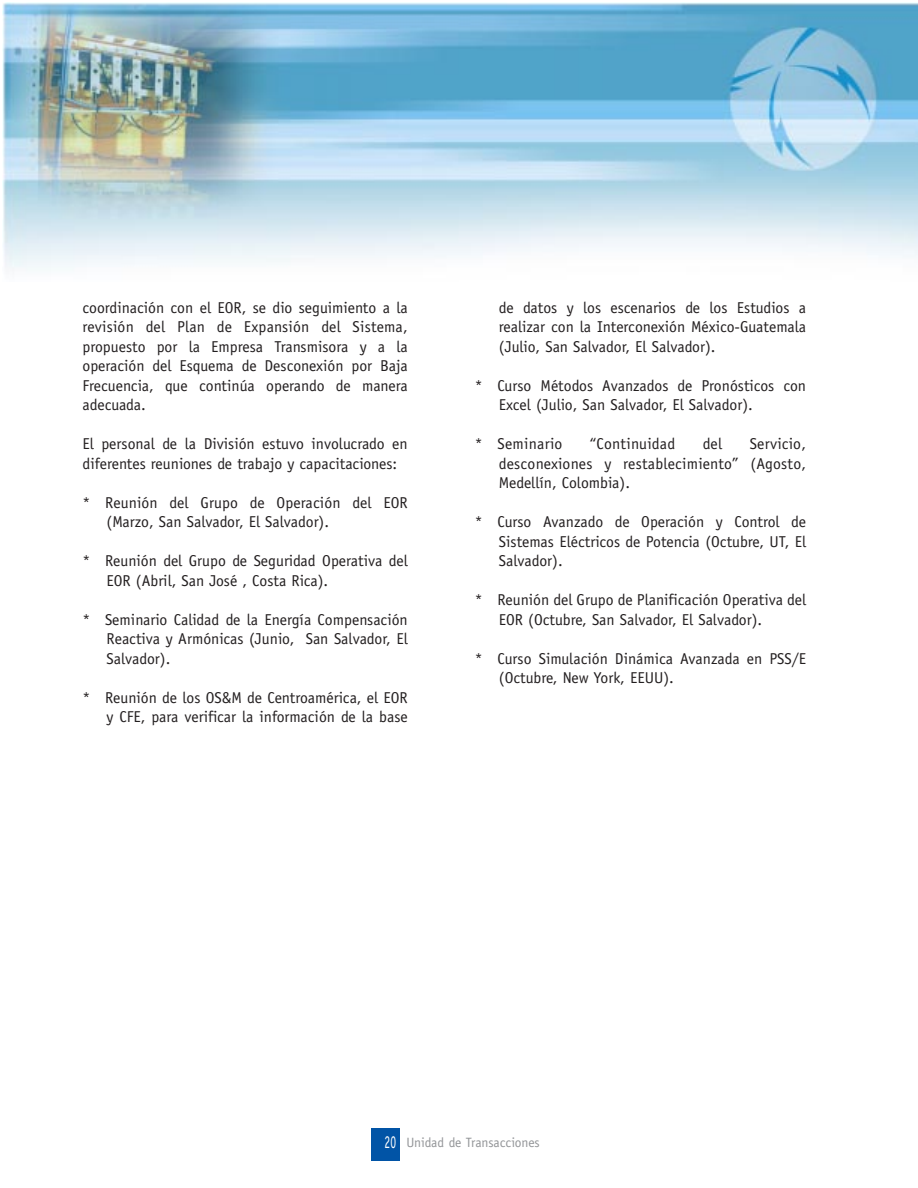
<style>
.page{position:relative;width:918px;height:1188px;background:#fff}
.page>*{position:absolute;margin:0;border:0;box-sizing:border-box;transform-origin:0 0}
.t1{font:15.75px/19.5px "Officina Sans";color:#231f20}
.t2{font:15.75px "Officina Sans";letter-spacing:.02em;color:#231f20}
.t3{font:13.5px "Officina Sans";letter-spacing:-.01em;color:#939598}
.s1{font-size:18px;color:#fff}
</style>
<div class="page">
<img style="left:2px;top:3px;width:916px;height:267px">
<div style="left:371px;top:1128px;width:29px;height:32px;background:#0154a6"></div>
<p class="t1" style="left:82px;top:299px;width:327px;text-align:justify">coordinación con el EOR, se dio seguimiento a la revisión del Plan de Expansión del Sistema, propuesto por la Empresa Transmisora y a la operación del Esquema de Desconexión por Baja Frecuencia, que continúa operando de manera adecuada.</p>
<p class="t1" style="left:83px;top:436px;width:327px">El personal de la División estuvo involucrado en diferentes reuniones de trabajo y capacitaciones:</p>
<p class="t1" style="left:107px;top:494px;width:303px;text-indent:-24px">* Reunión del Grupo de Operación del EOR (Marzo, San Salvador, El Salvador).</p>
<p class="t1" style="left:107px;top:553px;width:303px;text-indent:-24px">* Reunión del Grupo de Seguridad Operativa del<br>EOR (Abril, San José , Costa Rica).</p>
<p class="t1" style="left:107px;top:611px;width:303px;text-align:justify;text-indent:-24px">* Seminario Calidad de la Energía Compensación Reactiva y Armónicas (Junio, San Salvador, El Salvador).</p>
<p class="t1" style="left:83px;top:689px;width:327px;text-align:right">* Reunión de los OS&amp;M de Centroamérica, el EOR y CFE, para verificar la información de la base</p>
<p class="t1" style="left:499px;top:299px;width:309px;text-align:justify">de datos y los escenarios de los Estudios a realizar con la Interconexión México-Guatemala (Julio, San Salvador, El Salvador).</p>
<p class="t1" style="left:499px;top:377px;width:309px;text-indent:-24px">* Curso Métodos Avanzados de Pronósticos con<br>Excel (Julio, San Salvador, El Salvador).</p>
<p class="t2" style="left:475px;top:438px;width:89px">* Seminario</p>
<p class="t2" style="left:590px;top:438px;width:87px">“Continuidad</p>
<p class="t1" style="left:703px;top:436px;width:21px">del</p>
<p class="t1" style="left:499px;top:436px;width:309px;text-align:justify;text-indent:251px">Servicio, desconexiones y restablecimiento” (Agosto, Medellín, Colombia).</p>
<p class="t1" style="left:499px;top:514px;width:309px;text-align:justify;text-indent:-24px">* Curso Avanzado de Operación y Control de Sistemas Eléctricos de Potencia (Octubre, UT, El Salvador).</p>
<p class="t1" style="left:499px;top:592px;width:309px;text-indent:-24px">* Reunión del Grupo de Planificación Operativa del<br>EOR (Octubre, San Salvador, El Salvador).</p>
<p class="t1" style="left:499px;top:650px;width:309px;text-indent:-24px">* Curso Simulación Dinámica Avanzada en PSS/E (Octubre, New York, EEUU).</p>
<p class="t3" style="left:385px;top:1137px;width:157px"><span class="s1">20</span> Unidad de Transacciones</p>
</div>
